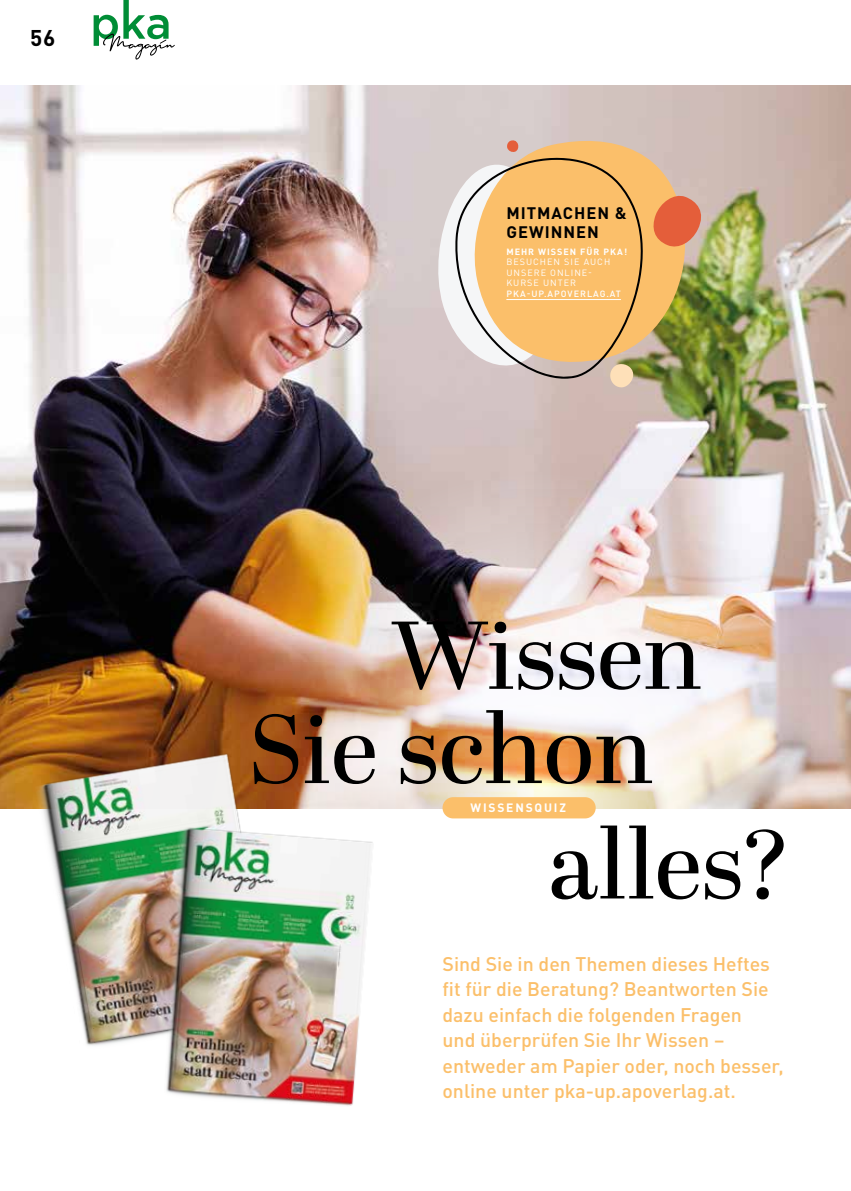
<style>
.page{position:relative;width:851px;height:1191px;background:#fff}
.page>*{position:absolute;margin:0;border:0;box-sizing:border-box;transform-origin:0 0}
.t1{font:97.2px "Abril Display";color:#000}
.t2{font:96px "Abril Display";color:#000}
.t3{font:700 22.5px "DIN Pro";color:#000}
.t4{font:500 19.5px/25.5px "DIN Pro";color:#fbbf6a}
.t5{font:700 16.5px/19.5px "DIN Pro";letter-spacing:.06em;color:#000}
.t6{font:700 12px "DIN Pro";letter-spacing:.15em;color:#fff}
.t7{font:9px/10.5px "DIN Pro";letter-spacing:.11em;color:#fff}
.t8{font:500 9px "DIN Pro";letter-spacing:.11em;color:#fff}
.t9{font:700 9px "DIN Pro";letter-spacing:.11em;color:#fff}
</style>
<div class="page">
<img style="left:0;top:85px;width:850px;height:723px">
<img style="left:228px;top:472px;width:622px;height:622px;border-radius:50%">
<svg style="left:609px;top:379px;width:24px;height:9px"></svg>
<svg style="left:424px;top:140px;width:147px;height:242px"></svg>
<svg style="left:465px;top:132px;width:224px;height:241px;background:#d0b482"></svg>
<svg style="left:651px;top:193px;width:55px;height:57px;background:#e3865d"></svg>
<svg style="left:455px;top:157px;width:189px;height:222px;background:#edc082"></svg>
<hr style="left:506px;top:299px;width:114px;height:1px;background:#fff">
<div style="left:442px;top:797px;width:153px;height:21px;background:#fbbf6a;border-radius:11px"></div>
<img style="left:32px;top:736px;width:258px;height:310px">
<img style="left:155px;top:812px;width:235px;height:294px">
<svg style="left:94px;top:0;width:81px;height:60px"></svg>
<p class="t3" style="left:30px;top:20px;width:27px">56</p>
<p class="t5" style="left:506px;top:202px;width:122px">MITMACHEN &amp;<br>GEWINNEN</p>
<p class="t9" style="left:506px;top:244px;width:122px">MEHR WISSEN FÜR PKA!</p>
<p class="t7" style="left:506px;top:256px;width:105px">BESUCHEN SIE AUCH<br>UNSERE ONLINE-<br>KURSE UNTER</p>
<p class="t8" style="left:506px;top:286px;width:116px">PKA-UP.APOVERLAG.AT</p>
<h2 class="t2" style="left:391px;top:589px;width:312px">Wissen</h2>
<h1 class="t1" style="left:248px;top:682px;width:407px">Sie schon</h1>
<p class="t6" style="left:470px;top:798px;width:97px">WISSENSQUIZ</p>
<h1 class="t1" style="left:548px;top:797px;width:244px">alles?</h1>
<p class="t4" style="left:442px;top:949px;width:343px">Sind Sie in den Themen dieses Heftes fit für die Beratung? Beantworten Sie dazu einfach die folgenden Fragen<br>und überprüfen Sie Ihr Wissen – entweder am Papier oder, noch besser, online unter pka-up.apoverlag.at.</p>
</div>
